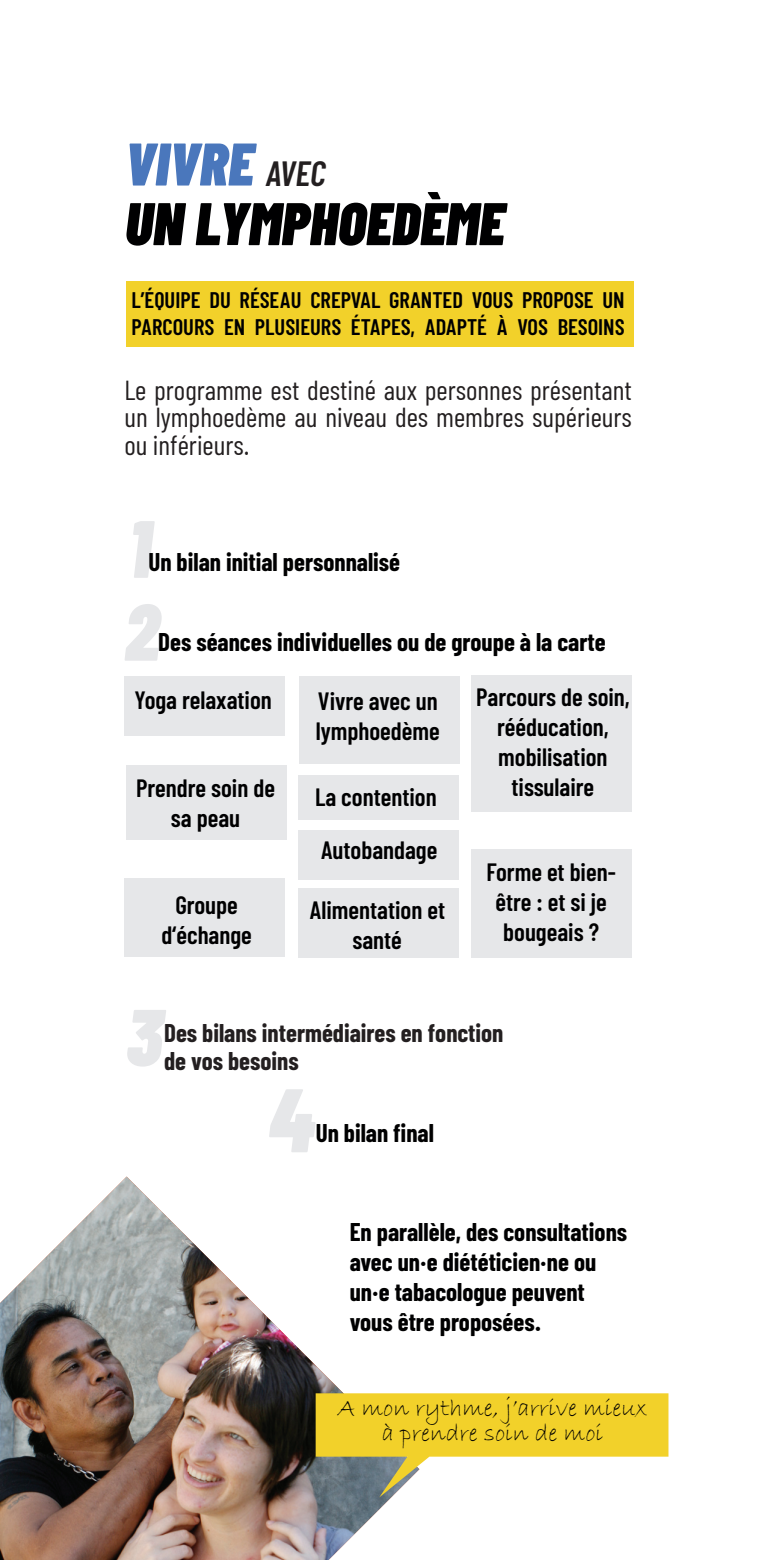
<style>
.page{position:relative;width:759px;height:1560px;background:#fff}
.page>*{position:absolute;margin:0;border:0;box-sizing:border-box;transform-origin:0 0}
.t1{font:italic 900 90px "Barlow Condensed";color:#e6e7e9}
.t2{font:italic 900 60px/59.5px "Barlow Condensed";color:#000001}
.t3{font:27.5px/27.5px "Barlow Condensed";color:#231f20;text-align:justify}
.t4{font:600 25px/30px "Barlow Condensed";color:#000001;text-align:center}
.t5{font:700 25px/30px "Barlow Condensed";color:#000001}
.t6{font:700 25px/27.5px "Barlow Condensed";color:#231f20}
.t7{font:25px/25px "Bradley Hand ITC";color:#000001;text-align:center}
.t8{font:600 22.5px/27px "Barlow Condensed";color:#000001}
.s1{color:#4a77bc}
.s2{font-weight:600;font-size:35px;color:#231f20}
</style>
<div class="page">
<div style="left:126px;top:281px;width:507px;height:65px;background:#f2d12a"></div>
<svg style="left:133px;top:521px;width:22px;height:56px"></svg>
<svg style="left:127px;top:1010px;width:39px;height:56px"></svg>
<svg style="left:125px;top:604px;width:37px;height:56px"></svg>
<div style="left:124px;top:675px;width:161px;height:60px;background:#e6e7e9"></div>
<div style="left:298px;top:774px;width:160px;height:45px;background:#e6e7e9"></div>
<div style="left:126px;top:765px;width:161px;height:75px;background:#e6e7e9"></div>
<div style="left:470px;top:675px;width:161px;height:136px;background:#e6e7e9"></div>
<div style="left:298px;top:675px;width:161px;height:88px;background:#e6e7e9"></div>
<div style="left:298px;top:830px;width:160px;height:49px;background:#e6e7e9"></div>
<img style="left:0;top:1176px;width:392px;height:383px">
<svg style="left:315px;top:1392px;width:353px;height:105px"></svg>
<div style="left:298px;top:888px;width:160px;height:69px;background:#e6e7e9"></div>
<div style="left:470px;top:849px;width:161px;height:108px;background:#e6e7e9"></div>
<div style="left:124px;top:878px;width:161px;height:79px;background:#e6e7e9"></div>
<h2 class="t2" style="left:125px;top:133px;width:381px"><span class="s1">VIVRE</span> <span class="s2">AVEC<br></span>UN LYMPHOEDÈME</h2>
<p class="t8" style="left:131px;top:285px;width:492px">l’équipe dU RÉSEAU CREPvAL GRANTED vous propose un parcours en plusieurs étapes, adapté à vos besoins</p>
<p class="t3" style="left:124px;top:375px;width:509px">Le programme est destiné aux personnes présentant un lymphoedème au niveau des membres supérieurs ou inférieurs.</p>
<p class="t5" style="left:148px;top:546px;width:253px">Un bilan initial personnalisé</p>
<p class="t5" style="left:158px;top:626px;width:449px">Des séances individuelles ou de groupe à la carte</p>
<p class="t4" style="left:134px;top:684px;width:139px">Yoga relaxation</p>
<p class="t4" style="left:476px;top:681px;width:155px">Parcours de soin, rééducation, mobilisation tissulaire</p>
<p class="t4" style="left:315px;top:684px;width:125px;text-align:left">Vivre avec un lymphoedème</p>
<p class="t4" style="left:136px;top:772px;width:140px">Prendre soin de sa peau</p>
<p class="t4" style="left:315px;top:781px;width:123px">La contention</p>
<p class="t4" style="left:161px;top:889px;width:92px">Groupe d‘échange</p>
<p class="t4" style="left:320px;top:833px;width:118px">Autobandage</p>
<p class="t4" style="left:309px;top:894px;width:137px">Alimentation et santé</p>
<p class="t4" style="left:486px;top:856px;width:131px">Forme et bien&shy;être : et si je bougeais ?</p>
<p class="t6" style="left:164px;top:1018px;width:341px">Des bilans intermédiaires en fonction de vos besoins</p>
<h1 class="t1" style="left:268px;top:1063px;width:48px">4</h1>
<p class="t5" style="left:315px;top:1117px;width:120px">Un bilan final</p>
<p class="t5" style="left:349px;top:1216px;width:279px">En parallèle, des consultations avec un.e diététicien.ne ou un.e tabacologue peuvent vous être proposées.</p>
<p class="t7" style="left:337px;top:1396px;width:311px">A mon rythme, j’arrive mieux à prendre soin de moi</p>
</div>
